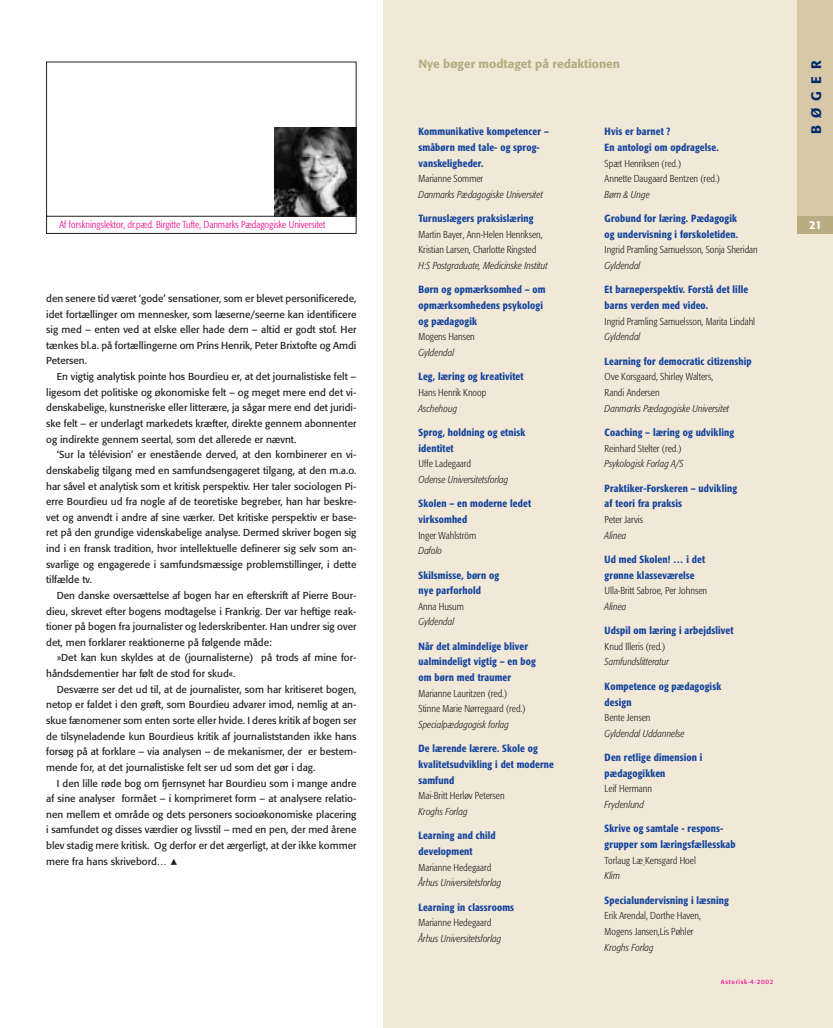
<style>
.page{position:relative;width:833px;height:1028px;background:#fff}
.page>*{position:absolute;margin:0;border:0;box-sizing:border-box;transform-origin:0 0}
.t1{font:500 13.75px "Formata";letter-spacing:.525em;color:#00296c}
.t2{font:500 11.88px "Formata";color:#b8ac82}
.t3{font:500 11.25px "Formata";color:#fff}
.t4{font:500 condensed 10.25px/15.6px "Formata";letter-spacing:.015em;color:#16469e}
.t5{font:10px/15.6px "Formata";color:#231f1f;text-align:justify}
.t6{font:300 condensed 10px/15.6px "Formata";color:#231f1f}
.t7{font:italic 300 condensed 10px "Formata";color:#231f1f}
.t8{font:300 condensed 10px "Formata";color:#ed008b}
.t9{font:6.25px "Formata";letter-spacing:.115em;color:#ed008b}
.s1{font-family:"FF Dingbests";font-size:12.5px}
</style>
<div class="page">
<div style="left:383px;top:0;width:449px;height:1027px;background:#f1e8d7"></div>
<div style="left:797px;top:0;width:35px;height:216px;background:#d7c8a7"></div>
<div style="left:797px;top:216px;width:35px;height:18px;background:#b8ac82"></div>
<svg style="left:46px;top:61px;width:311px;height:173px"></svg>
<p class="t8" style="left:59px;top:221px;width:267px">Af forskningslektor, dr.pæd. Birgitte Tufte, Danmarks Pædagogiske Universitet</p>
<p class="t5" style="left:46px;top:291px;width:312px">den senere tid været ‘gode’ sensationer, som er blevet personificerede, idet fortællinger om mennesker, som læserne/seerne kan identificere sig med – enten ved at elske eller hade dem – altid er godt stof. Her tænkes bl.a. på fortællingerne om Prins Henrik, Peter Brixtofte og Amdi Petersen.</p>
<p class="t5" style="left:46px;top:369px;width:312px;text-indent:11px">En vigtig analytisk pointe hos Bourdieu er, at det journalistiske felt – ligesom det politiske og økonomiske felt – og meget mere end det vi&shy;denskabelige, kunstneriske eller litterære, ja sågar mere end det juridi&shy;ske felt – er underlagt markedets kræfter, direkte gennem abonnenter og indirekte gennem seertal, som det allerede er nævnt.</p>
<p class="t5" style="left:46px;top:447px;width:312px;text-indent:11px">‘Sur la télévision’ er enestående derved, at den kombinerer en vi&shy;denskabelig tilgang med en samfundsengageret tilgang, at den m.a.o. har såvel et analytisk som et kritisk perspektiv. Her taler sociologen Pi&shy;erre Bourdieu ud fra nogle af de teoretiske begreber, han har beskre&shy;vet og anvendt i andre af sine værker. Det kritiske perspektiv er base&shy;ret på den grundige videnskabelige analyse. Dermed skriver bogen sig ind i en fransk tradition, hvor intellektuelle definerer sig selv som an&shy;svarlige og engagerede i samfundsmæssige problemstillinger, i dette tilfælde tv.</p>
<p class="t5" style="left:46px;top:588px;width:312px;text-indent:11px">Den danske oversættelse af bogen har en efterskrift af Pierre Bour&shy;dieu, skrevet efter bogens modtagelse i Frankrig. Der var heftige reak&shy;tioner på bogen fra journalister og lederskribenter. Han undrer sig over det, men forklarer reaktionerne på følgende måde:</p>
<p class="t5" style="left:46px;top:651px;width:312px;text-indent:11px">»Det kan kun skyldes at de (journalisterne) på trods af mine for&shy;håndsdementier har følt de stod for skud«.</p>
<p class="t5" style="left:46px;top:682px;width:312px;text-indent:11px">Desværre ser det ud til, at de journalister, som har kritiseret bogen, netop er faldet i den grøft, som Bourdieu advarer imod, nemlig at an&shy;skue fænomener som enten sorte eller hvide. I deres kritik af bogen ser de tilsyneladende kun Bourdieus kritik af journaliststanden ikke hans forsøg på at forklare – via analysen – de mekanismer, der er bestem&shy;mende for, at det journalistiske felt ser ud som det gør i dag.</p>
<p class="t5" style="left:46px;top:776px;width:312px;text-indent:11px">I den lille røde bog om fjernsynet har Bourdieu som i mange andre af sine analyser formået – i komprimeret form – at analysere relatio&shy;nen mellem et område og dets personers socioøkonomiske placering i samfundet og disses værdier og livsstil – med en pen, der med årene blev stadig mere kritisk. Og derfor er det ærgerligt, at der ikke kommer mere fra hans skrivebord… <span class="s1">y</span></p>
<p class="t2" style="left:418px;top:59px;width:203px">Nye bøger modtaget på redaktionen</p>
<p class="t4" style="left:418px;top:125px;width:132px">Kommunikative kompetencer – småbørn med tale- og sprog&shy;vanskeligheder.</p>
<p class="t6" style="left:418px;top:171px;width:66px">Marianne Sommer</p>
<p class="t7" style="left:418px;top:190px;width:126px">Danmarks Pædagogiske Universitet</p>
<p class="t4" style="left:418px;top:211px;width:117px">Turnuslægers praksislæring</p>
<p class="t6" style="left:418px;top:227px;width:126px">Martin Bayer, Ann-Helen Henriksen,<br>Kristian Larsen, Charlotte Ringsted</p>
<p class="t7" style="left:418px;top:261px;width:131px">H:S Postgraduate, Medicinske Institut</p>
<p class="t4" style="left:418px;top:283px;width:129px">Børn og opmærksomhed – om opmærksomhedens psykologi og pædagogik</p>
<p class="t6" style="left:418px;top:330px;width:58px">Mogens Hansen</p>
<p class="t7" style="left:418px;top:348px;width:37px">Gyldendal</p>
<p class="t4" style="left:418px;top:370px;width:106px">Leg, læring og kreativitet</p>
<p class="t6" style="left:418px;top:385px;width:69px">Hans Henrik Knoop</p>
<p class="t7" style="left:418px;top:404px;width:40px">Aschehoug</p>
<p class="t4" style="left:418px;top:425px;width:108px">Sprog, holdning og etnisk identitet</p>
<p class="t6" style="left:418px;top:456px;width:54px">Uffe Ladegaard</p>
<p class="t7" style="left:418px;top:475px;width:91px">Odense Universitetsforlag</p>
<p class="t4" style="left:418px;top:496px;width:114px">Skolen – en moderne ledet virksomhed</p>
<p class="t6" style="left:418px;top:528px;width:59px">Inger Wahlström</p>
<p class="t7" style="left:418px;top:546px;width:25px">Dafolo</p>
<p class="t4" style="left:418px;top:568px;width:82px">Skilsmisse, børn og nye parforhold</p>
<p class="t6" style="left:418px;top:599px;width:47px">Anna Husum</p>
<p class="t7" style="left:418px;top:618px;width:37px">Gyldendal</p>
<p class="t4" style="left:418px;top:639px;width:119px">Når det almindelige bliver ualmindeligt vigtig – en bog om børn med traumer</p>
<p class="t6" style="left:418px;top:686px;width:109px">Marianne Lauritzen (red.)<br>Stinne Marie Nørregaard (red.)</p>
<p class="t7" style="left:418px;top:720px;width:92px">Specialpædagogisk forlag</p>
<p class="t4" style="left:418px;top:741px;width:137px">De lærende lærere. Skole og kvalitetsudvikling i det moderne samfund</p>
<p class="t6" style="left:418px;top:788px;width:88px">Mai-Britt Herløv Petersen</p>
<p class="t7" style="left:418px;top:807px;width:51px">Kroghs Forlag</p>
<p class="t4" style="left:418px;top:828px;width:79px">Learning and child development</p>
<p class="t6" style="left:418px;top:860px;width:74px">Marianne Hedegaard</p>
<p class="t7" style="left:418px;top:878px;width:84px">Århus Universitetsforlag</p>
<p class="t4" style="left:418px;top:900px;width:97px">Learning in classrooms</p>
<p class="t6" style="left:418px;top:915px;width:74px">Marianne Hedegaard</p>
<p class="t7" style="left:418px;top:934px;width:84px">Århus Universitetsforlag</p>
<p class="t4" style="left:604px;top:125px;width:116px">Hvis er barnet ?<br>En antologi om opdragelse.</p>
<p class="t6" style="left:604px;top:156px;width:117px">Spæt Henriksen (red.)<br>Annette Daugaard Bentzen (red.)</p>
<p class="t7" style="left:604px;top:190px;width:47px">Børn &amp; Unge</p>
<p class="t4" style="left:604px;top:211px;width:135px">Grobund for læring. Pædagogik og undervisning i førskoletiden.</p>
<p class="t6" style="left:604px;top:243px;width:155px">Ingrid Pramling Samuelsson, Sonja Sheridan</p>
<p class="t7" style="left:604px;top:261px;width:37px">Gyldendal</p>
<p class="t4" style="left:604px;top:283px;width:145px">Et barneperspektiv. Forstå det lille barns verden med video.</p>
<p class="t6" style="left:604px;top:314px;width:152px">Ingrid Pramling Samuelsson, Marita Lindahl</p>
<p class="t7" style="left:604px;top:333px;width:37px">Gyldendal</p>
<p class="t4" style="left:604px;top:354px;width:148px">Learning for democratic citizenship</p>
<p class="t6" style="left:604px;top:370px;width:110px">Ove Korsgaard, Shirley Walters,<br>Randi Andersen</p>
<p class="t7" style="left:604px;top:404px;width:126px">Danmarks Pædagogiske Universitet</p>
<p class="t4" style="left:604px;top:425px;width:131px">Coaching – læring og udvikling</p>
<p class="t6" style="left:604px;top:441px;width:78px">Reinhard Stelter (red.)</p>
<p class="t7" style="left:604px;top:459px;width:80px">Psykologisk Forlag A/S</p>
<p class="t4" style="left:604px;top:481px;width:134px">Praktiker-Forskeren – udvikling af teori fra praksis</p>
<p class="t6" style="left:604px;top:512px;width:40px">Peter Jarvis</p>
<p class="t7" style="left:604px;top:531px;width:23px">Alinea</p>
<p class="t4" style="left:604px;top:552px;width:102px">Ud med Skolen! … i det grønne klasseværelse</p>
<p class="t6" style="left:604px;top:583px;width:104px">Ulla-Britt Sabroe, Per Johnsen</p>
<p class="t7" style="left:604px;top:602px;width:23px">Alinea</p>
<p class="t4" style="left:604px;top:623px;width:130px">Udspil om læring i arbejdslivet</p>
<p class="t6" style="left:604px;top:639px;width:62px">Knud Illeris (red.)</p>
<p class="t7" style="left:604px;top:658px;width:66px">Samfundslitteratur</p>
<p class="t4" style="left:604px;top:679px;width:118px">Kompetence og pædagogisk design</p>
<p class="t6" style="left:604px;top:710px;width:47px">Bente Jensen</p>
<p class="t7" style="left:604px;top:729px;width:82px">Gyldendal Uddannelse</p>
<p class="t4" style="left:604px;top:750px;width:99px">Den retlige dimension i pædagogikken</p>
<p class="t6" style="left:604px;top:781px;width:49px">Leif Hermann</p>
<p class="t7" style="left:604px;top:800px;width:41px">Frydenlund</p>
<p class="t4" style="left:604px;top:821px;width:132px">Skrive og samtale - respons&shy;grupper som læringsfællesskab</p>
<p class="t6" style="left:604px;top:853px;width:93px">Torlaug Læ¸Kensgard Hoel</p>
<p class="t7" style="left:604px;top:871px;width:17px">Klim</p>
<p class="t4" style="left:604px;top:893px;width:126px">Specialundervisning i læsning</p>
<p class="t6" style="left:604px;top:908px;width:98px">Erik Arendal, Dorthe Haven,<br>Mogens Jansen,Lis Pøhler</p>
<p class="t7" style="left:604px;top:943px;width:51px">Kroghs Forlag</p>
<p class="t9" style="left:721px;top:979px;width:54px">Asterisk·4·2002</p>
<h1 class="t1" style="left:810px;top:134px;width:76px;rotate:-90deg">BØGER</h1>
<p class="t3" style="left:809px;top:220px;width:15px">21</p>
</div>
